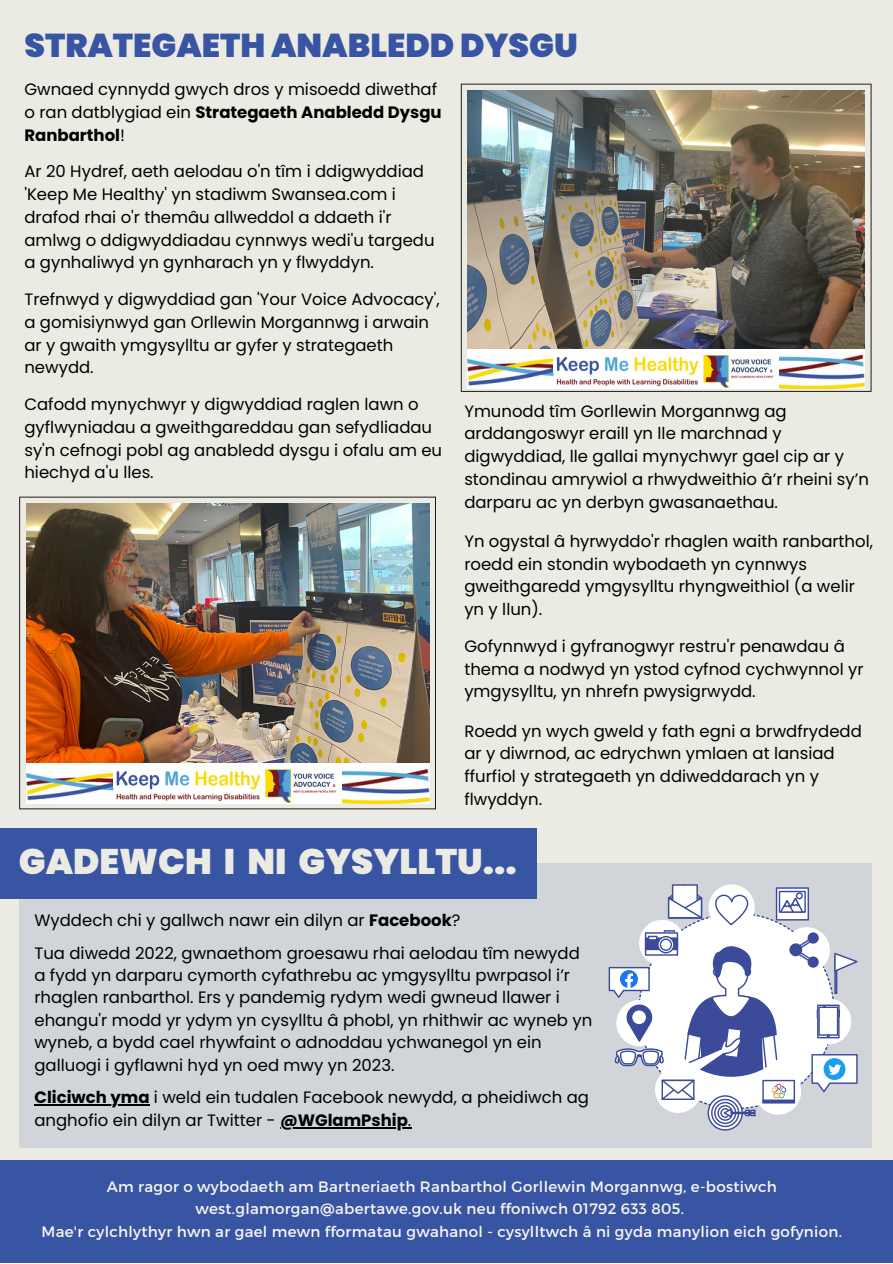
<style>
.page{position:relative;width:893px;height:1264px;background:#fff}
.page>*{position:absolute;margin:0;border:0;box-sizing:border-box;transform-origin:0 0}
.t1{font:900 35.55px "Poppins";color:#ecebe3}
.t2{font:900 33px "Poppins";color:#3855a4}
.t3{font:16.5px/22.8px "Poppins";color:#000}
.t4{font:15px/22.5px "Montserrat";letter-spacing:.02em;color:#fbf6f3;text-align:center}
.s1{font-weight:700}
</style>
<div class="page">
<div style="left:0;top:0;width:892px;height:1262px;background:#ecebe3"></div>
<div style="left:0;top:1160px;width:892px;height:102px;background:#3855a4"></div>
<div style="left:19px;top:862px;width:852px;height:285px;background:#d1d5d9"></div>
<div style="left:0;top:827px;width:537px;height:71px;background:#3855a4"></div>
<hr style="left:34px;top:1104px;width:115px;height:1px;background:#000">
<hr style="left:280px;top:1127px;width:128px;height:1px;background:#000">
<svg style="left:461px;top:84px;width:410px;height:308px"></svg>
<img style="left:467px;top:91px;width:397px;height:258px">
<img style="left:467px;top:349px;width:397px;height:40px">
<img style="left:554px;top:349px;width:224px;height:40px">
<svg style="left:19px;top:496px;width:417px;height:313px"></svg>
<img style="left:26px;top:503px;width:403px;height:260px">
<img style="left:26px;top:763px;width:403px;height:40px">
<img style="left:114px;top:763px;width:227px;height:40px">
<svg style="left:608px;top:884px;width:249px;height:246px"></svg>
<h2 class="t2" style="left:24px;top:23px;width:554px">STRATEGAETH ANABLEDD DYSGU</h2>
<p class="t3" style="left:24px;top:78px;width:419px">Gwnaed cynnydd gwych dros y misoedd diwethaf o ran datblygiad ein <span class="s1">Strategaeth Anabledd Dysgu<br>Ranbarthol</span>!</p>
<p class="t3" style="left:24px;top:160px;width:411px">Ar 20 Hydref, aeth aelodau o'n tîm i ddigwyddiad 'Keep Me Healthy' yn stadiwm Swansea.com i drafod rhai o'r themâu allweddol a ddaeth i'r amlwg o ddigwyddiadau cynnwys wedi'u targedu a gynhaliwyd yn gynharach yn y flwyddyn.</p>
<p class="t3" style="left:24px;top:288px;width:417px">Trefnwyd y digwyddiad gan 'Your Voice Advocacy', a gomisiynwyd gan Orllewin Morgannwg i arwain ar y gwaith ymgysylltu ar gyfer y strategaeth newydd.</p>
<p class="t3" style="left:24px;top:393px;width:419px">Cafodd mynychwyr y digwyddiad raglen lawn o gyflwyniadau a gweithgareddau gan sefydliadau sy'n cefnogi pobl ag anabledd dysgu i ofalu am eu hiechyd a'u lles.</p>
<p class="t3" style="left:464px;top:399px;width:406px">Ymunodd tîm Gorllewin Morgannwg ag arddangoswyr eraill yn lle marchnad y digwyddiad, lle gallai mynychwyr gael cip ar y stondinau amrywiol a rhwydweithio â’r rheini sy’n darparu ac yn derbyn gwasanaethau.</p>
<p class="t3" style="left:464px;top:529px;width:410px">Yn ogystal â hyrwyddo'r rhaglen waith ranbarthol, roedd ein stondin wybodaeth yn cynnwys gweithgaredd ymgysylltu rhyngweithiol (a welir yn y llun).</p>
<p class="t3" style="left:464px;top:634px;width:400px">Gofynnwyd i gyfranogwyr restru'r penawdau â thema a nodwyd yn ystod cyfnod cychwynnol yr ymgysylltu, yn nhrefn pwysigrwydd.</p>
<p class="t3" style="left:464px;top:719px;width:399px">Roedd yn wych gweld y fath egni a brwdfrydedd ar y diwrnod, ac edrychwn ymlaen at lansiad ffurfiol y strategaeth yn ddiweddarach yn y flwyddyn.</p>
<h1 class="t1" style="left:19px;top:836px;width:499px">GADEWCH I NI GYSYLLTU...</h1>
<p class="t3" style="left:34px;top:904px;width:547px;line-height:32.4px">Wyddech chi y gallwch nawr ein dilyn ar <span class="s1">Facebook</span>?<br>Tua diwedd 2022, gwnaethom groesawu rhai aelodau tîm newydd</p>
<p class="t3" style="left:34px;top:963px;width:559px">a fydd yn darparu cymorth cyfathrebu ac ymgysylltu pwrpasol i’r rhaglen ranbarthol. Ers y pandemig rydym wedi gwneud llawer i ehangu'r modd yr ydym yn cysylltu â phobl, yn rhithwir ac wyneb yn wyneb, a bydd cael rhywfaint o adnoddau ychwanegol yn ein galluogi i gyflawni hyd yn oed mwy yn 2023.</p>
<p class="t3" style="left:34px;top:1086px;width:556px"><span class="s1">Cliciwch yma</span> i weld ein tudalen Facebook newydd, a pheidiwch ag anghofio ein dilyn ar Twitter - <span class="s1">@WGlamPship</span>.</p>
<p class="t4" style="left:42px;top:1174px;width:801px">Am ragor o wybodaeth am Bartneriaeth Ranbarthol Gorllewin Morgannwg, e-bostiwch west.glamorgan@abertawe.gov.uk neu ffoniwch 01792 633 805.<br>Mae'r cylchlythyr hwn ar gael mewn fformatau gwahanol - cysylltwch â ni gyda manylion eich gofynion.</p>
</div>
